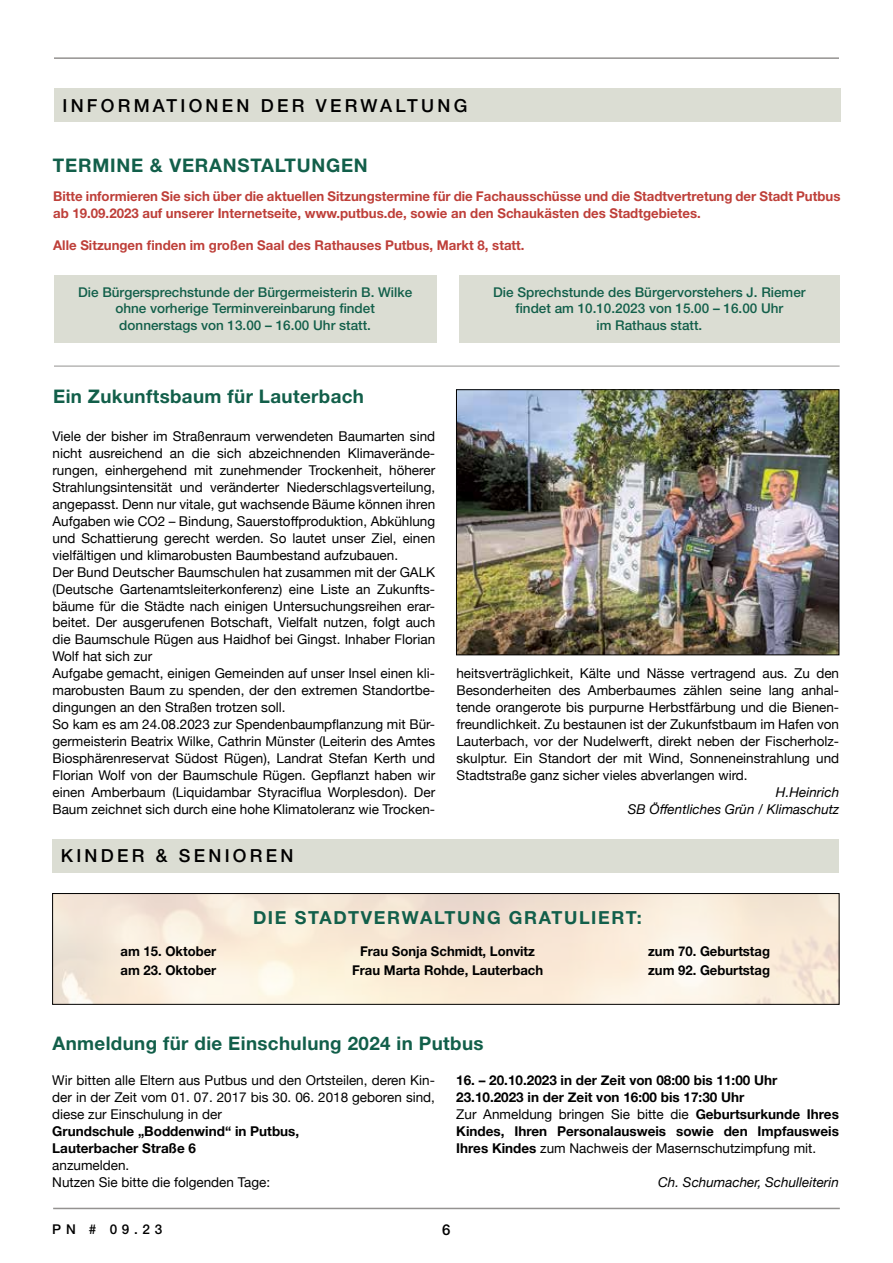
<style>
.page{position:relative;width:893px;height:1263px;background:#fff}
.page>*{position:absolute;margin:0;border:0;box-sizing:border-box;transform-origin:0 0}
.t1{font:700 18.75px "Helvetica Neue LT Std";letter-spacing:.02em;color:#125f4a}
.t2{font:700 18.75px "Helvetica Neue LT Std";letter-spacing:.04em;color:#125f4a}
.t3{font:500 18px "Helvetica Neue LT Std";letter-spacing:.18em;color:#000}
.t4{font:700 18px "Helvetica Neue LT Std";letter-spacing:.09em;color:#125f4a}
.t5{font:500 15px "Helvetica Neue LT Std";color:#000}
.t6{font:13.5px/17px "Helvetica Neue";color:#000;text-align:justify}
.t7{font:700 13.5px/17px "Helvetica Neue";color:#000}
.t8{font:700 13.5px/16.2px "Helvetica Neue LT Std";color:#be3f39}
.t9{font:500 13.5px/16.5px "Helvetica Neue LT Std";color:#125f4a;text-align:center}
.t10{font:700 13.5px "Helvetica Neue LT Std";color:#000}
.t11{font:italic 13.5px/17px "Helvetica Neue";color:#000;text-align:right}
.t12{font:500 13.5px "Helvetica Neue LT Std";color:#000}
.s1{font-weight:400}
</style>
<div class="page">
<hr style="left:54px;top:57px;width:785px;height:2px;background:#949290">
<hr style="left:53px;top:1208px;width:787px;height:1px;background:#949290">
<div style="left:52px;top:839px;width:787px;height:34px;background:#dbddd3"></div>
<div style="left:53px;top:893px;width:786px;height:111px;border:1px solid #000"></div>
<div style="left:54px;top:88px;width:787px;height:34px;background:#dbddd3"></div>
<div style="left:54px;top:275px;width:382px;height:67px;background:#dbddd3"></div>
<div style="left:459px;top:275px;width:381px;height:67px;background:#dbddd3"></div>
<hr style="left:54px;top:366px;width:786px;height:1px;background:#949290">
<img style="left:458px;top:392px;width:379px;height:261px">
<div style="left:456px;top:390px;width:383px;height:265px;border:1px solid #000"></div>
<h2 class="t3" style="left:63px;top:94px;width:406px">INFORMATIONEN DER VERWALTUNG</h2>
<h1 class="t2" style="left:53px;top:154px;width:316px">TERMINE &amp; VERANSTALTUNGEN</h1>
<p class="t8" style="left:53px;top:188px;width:789px">Bitte informieren Sie sich über die aktuellen Sitzungstermine für die Fachausschüsse und die Stadtvertretung der Stadt Putbus ab 19.09.2023 auf unserer Internetseite, www.putbus.de, sowie an den Schaukästen des Stadtgebietes.</p>
<p class="t8" style="left:53px;top:237px;width:473px">Alle Sitzungen finden im großen Saal des Rathauses Putbus, Markt 8, statt.</p>
<p class="t9" style="left:78px;top:284px;width:336px">Die Bürgersprechstunde der Bürgermeisterin B. Wilke ohne vorherige Terminvereinbarung findet donnerstags von 13.00 – 16.00 Uhr statt.</p>
<p class="t9" style="left:493px;top:284px;width:314px">Die Sprechstunde des Bürgervorstehers J. Riemer findet am 10.10.2023 von 15.00 – 16.00 Uhr<br>im Rathaus statt.</p>
<h1 class="t1" style="left:53px;top:385px;width:312px">Ein Zukunftsbaum für Lauterbach</h1>
<p class="t6" style="left:52px;top:428px;width:384px;text-align:left">Viele der bisher im Straßenraum verwendeten Baumarten sind nicht ausreichend an die sich abzeichnenden Klimaverände&shy;rungen, einhergehend mit zunehmender Trockenheit, höherer Strahlungsintensität und veränderter Niederschlagsverteilung, angepasst. Denn nur vitale, gut wachsende Bäume können ihren Aufgaben wie CO2 – Bindung, Sauerstoffproduktion, Abkühlung und Schattierung gerecht werden. So lautet unser Ziel, einen vielfältigen und klimarobusten Baumbestand aufzubauen.<br>Der Bund Deutscher Baumschulen hat zusammen mit der GALK (Deutsche Gartenamtsleiterkonferenz) eine Liste an Zukunfts&shy;bäume für die Städte nach einigen Untersuchungsreihen erar&shy;beitet. Der ausgerufenen Botschaft, Vielfalt nutzen, folgt auch die Baumschule Rügen aus Haidhof bei Gingst. Inhaber Florian Wolf hat sich zur<br>Aufgabe gemacht, einigen Gemeinden auf unser Insel einen kli&shy;marobusten Baum zu spenden, der den extremen Standortbe&shy;dingungen an den Straßen trotzen soll.<br>So kam es am 24.08.2023 zur Spendenbaumpflanzung mit Bür&shy;germeisterin Beatrix Wilke, Cathrin Münster (Leiterin des Amtes Biosphärenreservat Südost Rügen), Landrat Stefan Kerth und Florian Wolf von der Baumschule Rügen. Gepflanzt haben wir einen Amberbaum (Liquidambar Styraciflua Worplesdon). Der Baum zeichnet sich durch eine hohe Klimatoleranz wie Trocken-</p>
<h2 class="t3" style="left:61px;top:845px;width:234px">KINDER &amp; SENIOREN</h2>
<p class="t6" style="left:456px;top:666px;width:384px">heitsverträglichkeit, Kälte und Nässe vertragend aus. Zu den Besonderheiten des Amberbaumes zählen seine lang anhal&shy;tende orangerote bis purpurne Herbstfärbung und die Bienen&shy;freundlichkeit. Zu bestaunen ist der Zukunfstbaum im Hafen von Lauterbach, vor der Nudelwerft, direkt neben der Fischerholz&shy;skulptur. Ein Standort der mit Wind, Sonneneinstrahlung und Stadtstraße ganz sicher vieles abverlangen wird.</p>
<p class="t11" style="left:628px;top:785px;width:213px">H.Heinrich<br>SB Öffentliches Grün / Klimaschutz</p>
<h2 class="t4" style="left:253px;top:907px;width:390px">DIE STADTVERWALTUNG GRATULIERT:</h2>
<p class="t10" style="left:121px;top:942px;width:97px">am 15. Oktober</p>
<p class="t10" style="left:360px;top:942px;width:176px">Frau Sonja Schmidt, Lonvitz</p>
<p class="t10" style="left:648px;top:942px;width:123px">zum 70. Geburtstag</p>
<p class="t10" style="left:121px;top:962px;width:97px">am 23. Oktober</p>
<p class="t10" style="left:352px;top:962px;width:193px">Frau Marta Rohde, Lauterbach</p>
<p class="t10" style="left:648px;top:962px;width:123px">zum 92. Geburtstag</p>
<h1 class="t1" style="left:52px;top:1032px;width:433px">Anmeldung für die Einschulung 2024 in Putbus</h1>
<p class="t6" style="left:52px;top:1072px;width:384px">Wir bitten alle Eltern aus Putbus und den Ortsteilen, deren Kin&shy;der in der Zeit vom 01. 07. 2017 bis 30. 06. 2018 geboren sind, diese zur Einschulung in der</p>
<p class="t7" style="left:52px;top:1123px;width:248px">Grundschule „Boddenwind“ in Putbus,<br>Lauterbacher Straße 6</p>
<p class="t6" style="left:52px;top:1157px;width:219px">anzumelden.<br>Nutzen Sie bitte die folgenden Tage:</p>
<p class="t7" style="left:456px;top:1072px;width:384px">16. – 20.10.2023 in der Zeit von 08:00 bis 11:00 Uhr 23.10.2023 in der Zeit von 16:00 bis 17:30 Uhr<br><span class="s1">Zur Anmeldung bringen Sie bitte die</span> Geburtsurkunde Ihres Kindes, Ihren Personalausweis sowie den Impfausweis Ihres Kindes <span class="s1">zum Nachweis der Masernschutzimpfung mit.</span></p>
<p class="t11" style="left:658px;top:1174px;width:182px">Ch. Schumacher, Schulleiterin</p>
<p class="t12" style="left:52px;top:1221px;width:112px">PN # 09.23</p>
<p class="t5" style="left:442px;top:1221px;width:10px">6</p>
</div>
